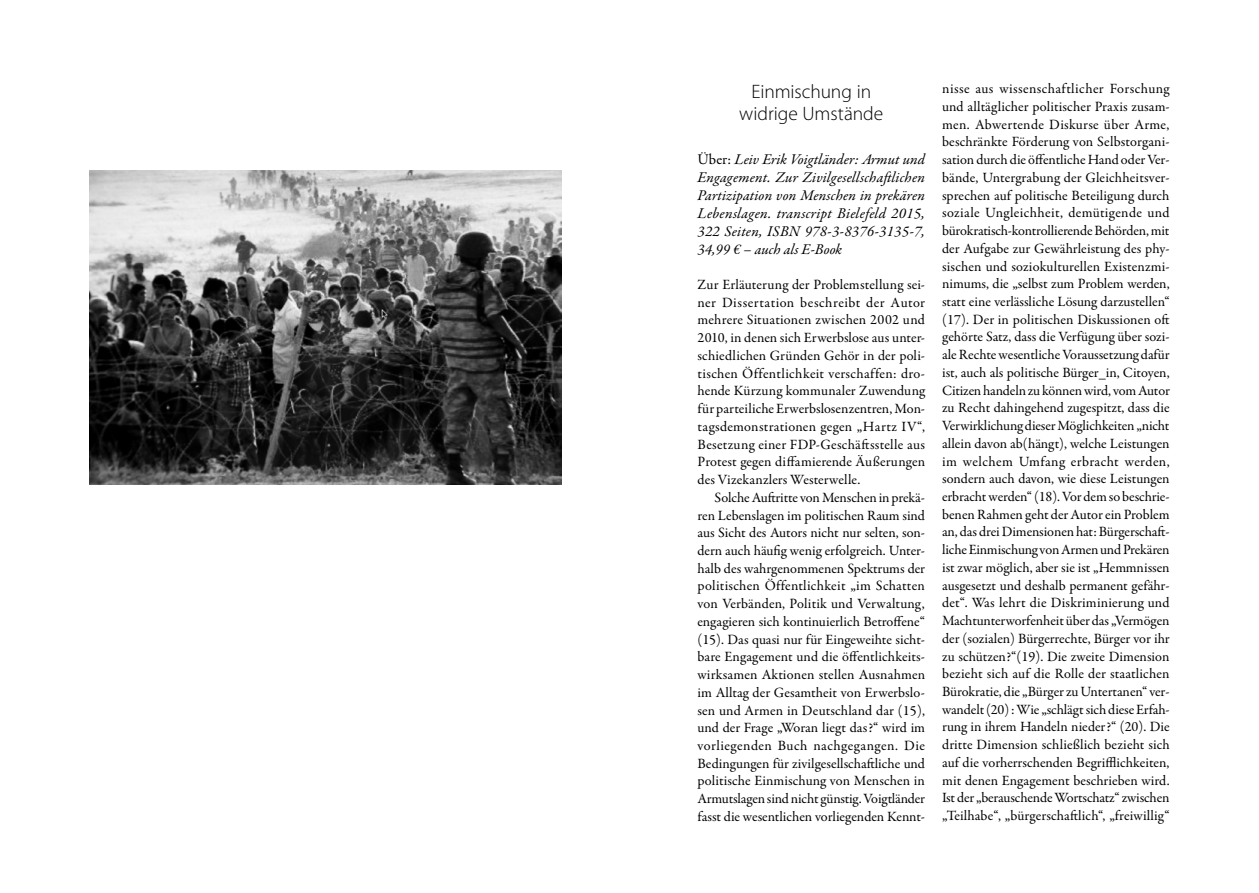
<style>
.page{position:relative;width:1259px;height:893px;background:#fff}
.page>*{position:absolute;margin:0;border:0;box-sizing:border-box;transform-origin:0 0}
.t1{font:300 19.5px/22.5px "Myriad Pro";letter-spacing:-.005em;color:#000;text-align:center}
.t2{font:italic 15px/18px "Garamond Premr Pro";letter-spacing:.015em;color:#000;text-align:justify}
.t3{font:14.25px/17.7px "Garamond Premr Pro";color:#000;text-align:justify}
.s1{font-style:normal}
</style>
<div class="page">
<img style="left:89px;top:170px;width:472px;height:315px">
<h1 class="t1" style="left:739px;top:80px;width:146px">Einmischung in widrige Umstände</h1>
<p class="t2" style="left:697px;top:151px;width:229px"><span class="s1">Über:</span> Leiv Erik Voigtländer: Armut und Engagement. Zur Zivilgesellschaftlichen Partizipation von Menschen in prekären Lebenslagen. transcript Bielefeld 2015, 322 Seiten, ISBN 978-3-8376-3135-7, 34,99 € – auch als E-Book</p>
<p class="t3" style="left:697px;top:276px;width:229px">Zur Erläuterung der Problemstellung sei&shy;ner Dissertation beschreibt der Autor mehrere Situationen zwischen 2002 und 2010, in denen sich Erwerbslose aus unter&shy;schiedlichen Gründen Gehör in der poli&shy;tischen Öffentlichkeit verschaffen: dro&shy;hende Kürzung kommunaler Zuwendung für parteiliche Erwerbslosenzentren, Mon&shy;tagsdemonstrationen gegen „Hartz IV“, Besetzung einer FDP-Geschäftsstelle aus Protest gegen diffamierende Äußerungen des Vizekanzlers Westerwelle.</p>
<p class="t3" style="left:697px;top:489px;width:229px;text-indent:17px">Solche Auftritte von Menschen in prekä&shy;ren Lebenslagen im politischen Raum sind aus Sicht des Autors nicht nur selten, son&shy;dern auch häufig wenig erfolgreich. Unter&shy;halb des wahrgenommenen Spektrums der politischen Öffentlichkeit „im Schatten von Verbänden, Politik und Verwaltung, engagieren sich kontinuierlich Betroffene“ (15). Das quasi nur für Eingeweihte sicht&shy;bare Engagement und die öffentlichkeits&shy;wirksamen Aktionen stellen Ausnahmen im Alltag der Gesamtheit von Erwerbslo&shy;sen und Armen in Deutschland dar (15), und der Frage „Woran liegt das?“ wird im vorliegenden Buch nachgegangen. Die Bedingungen für zivilgesellschaftliche und politische Einmischung von Menschen in Armutslagen sind nicht günstig. Voigtländer fasst die wesentlichen vorliegenden Kennt-</p>
<p class="t3" style="left:942px;top:80px;width:229px">nisse aus wissenschaftlicher Forschung und alltäglicher politischer Praxis zusam&shy;men. Abwertende Diskurse über Arme, beschränkte Förderung von Selbstorgani&shy;sation durch die öffentliche Hand oder Ver&shy;bände, Untergrabung der Gleichheitsver&shy;sprechen auf politische Beteiligung durch soziale Ungleichheit, demütigende und bürokratisch-kontrollierende Behörden, mit der Aufgabe zur Gewährleistung des phy&shy;sischen und soziokulturellen Existenzmi&shy;nimums, die „selbst zum Problem werden, statt eine verlässliche Lösung darzustellen“ (17). Der in politischen Diskussionen oft gehörte Satz, dass die Verfügung über sozi&shy;ale Rechte wesentliche Voraussetzung dafür ist, auch als politische Bürger_in, Citoyen, Citizen handeln zu können wird, vom Autor zu Recht dahingehend zugespitzt, dass die Verwirklichung dieser Möglichkeiten „nicht allein davon ab(hängt), welche Leistungen im welchem Umfang erbracht werden, sondern auch davon, wie diese Leistungen erbracht werden“ (18). Vor dem so beschrie&shy;benen Rahmen geht der Autor ein Problem an, das drei Dimensionen hat: Bürgerschaft&shy;liche Einmischung von Armen und Prekären ist zwar möglich, aber sie ist „Hemmnissen ausgesetzt und deshalb permanent gefähr&shy;det“. Was lehrt die Diskriminierung und Machtunterworfenheit über das „Vermögen der (sozialen) Bürgerrechte, Bürger vor ihr zu schützen?“(19). Die zweite Dimension bezieht sich auf die Rolle der staatlichen Bürokratie, die „Bürger zu Untertanen“ ver&shy;wandelt (20) : Wie „schlägt sich diese Erfah&shy;rung in ihrem Handeln nieder?“ (20). Die dritte Dimension schließlich bezieht sich auf die vorherrschenden Begrifflichkeiten, mit denen Engagement beschrieben wird.<br>Ist der „berauschende Wortschatz“ zwischen „Teilhabe“, „bürgerschaftlich“, „freiwillig“</p>
</div>
